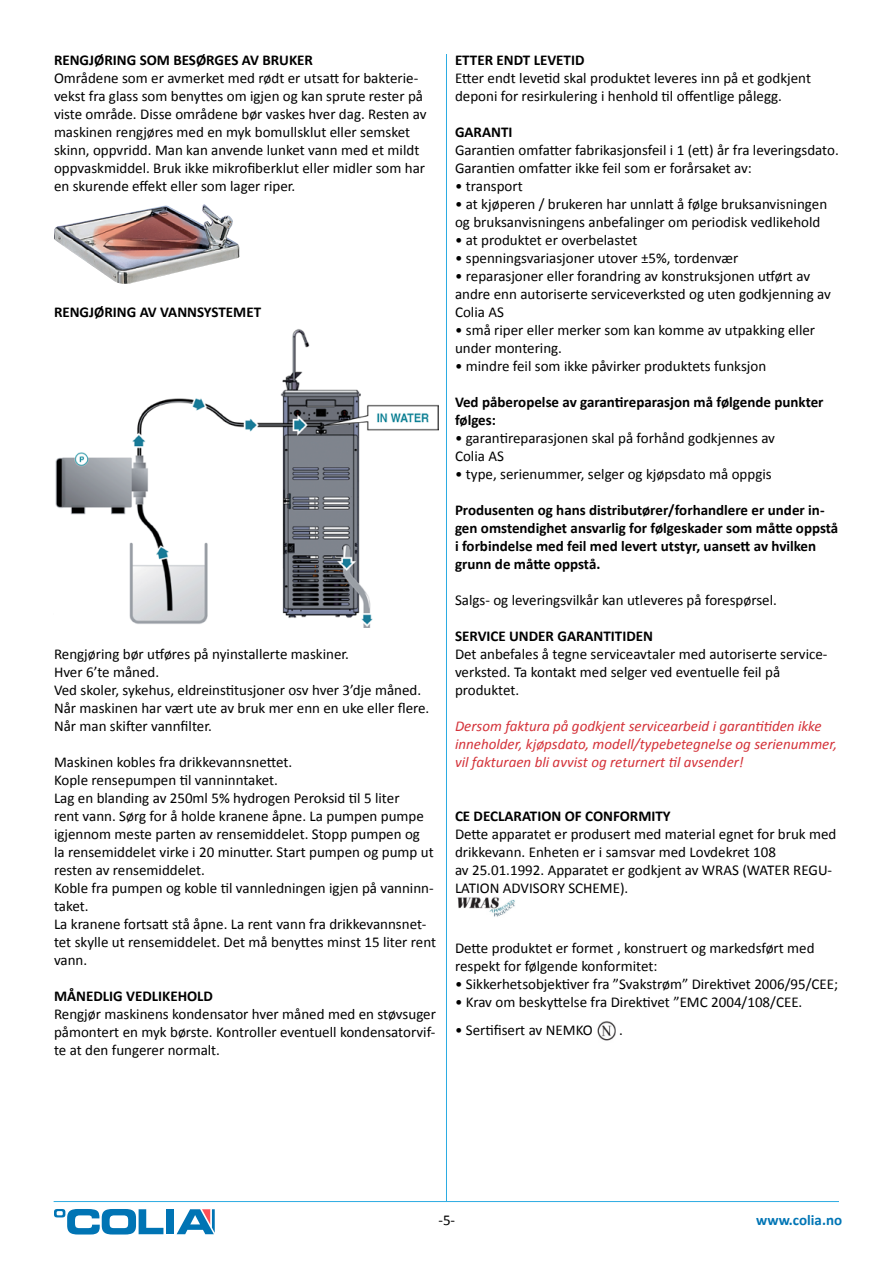
<style>
.page{position:relative;width:893px;height:1263px;background:#fff}
.page>*{position:absolute;margin:0;border:0;box-sizing:border-box;transform-origin:0 0}
.t1{font:15px/18px "Calibri";color:#000}
.t2{font:700 15px/18px "Calibri";color:#000}
.t3{font:italic 15px/18px "Calibri";color:#d43239}
.t4{font:700 15px "Calibri";color:#0075b5}
</style>
<div class="page">
<hr style="left:54px;top:1201px;width:785px;height:1px;background:#2cace2">
<svg style="left:54px;top:1209px;width:109px;height:25px"></svg>
<div style="left:166px;top:1209px;width:8px;height:25px;background:#0074b4"></div>
<svg style="left:177px;top:1209px;width:38px;height:25px"></svg>
<img style="left:54px;top:204px;width:186px;height:80px">
<img style="left:55px;top:329px;width:383px;height:298px">
<img style="left:457px;top:897px;width:58px;height:20px">
<img style="left:597px;top:1021px;width:19px;height:20px">
<hr style="left:446px;top:54px;width:1px;height:1147px;background:#2cace2">
<p class="t2" style="left:54px;top:51px;width:261px">RENGJØRING SOM BESØRGES AV BRUKER</p>
<p class="t1" style="left:54px;top:69px;width:374px">Områdene som er avmerket med rødt er utsatt for bakterie&shy;vekst fra glass som benyttes om igjen og kan sprute rester på viste område. Disse områdene bør vaskes hver dag. Resten av maskinen rengjøres med en myk bomullsklut eller semsket skinn, oppvridd. Man kan anvende lunket vann med et mildt oppvaskmiddel. Bruk ikke mikrofiberklut eller midler som har en skurende effekt eller som lager riper.</p>
<p class="t2" style="left:54px;top:303px;width:209px">RENGJØRING AV VANNSYSTEMET</p>
<p class="t1" style="left:54px;top:645px;width:377px">Rengjøring bør utføres på nyinstallerte maskiner.<br>Hver 6’te måned.<br>Ved skoler, sykehus, eldreinstitusjoner osv hver 3’dje måned.<br>Når maskinen har vært ute av bruk mer enn en uke eller flere.<br>Når man skifter vannfilter.</p>
<p class="t1" style="left:54px;top:753px;width:384px">Maskinen kobles fra drikkevannsnettet.<br>Kople rensepumpen til vanninntaket.<br>Lag en blanding av 250ml 5% hydrogen Peroksid til 5 liter<br>rent vann. Sørg for å holde kranene åpne. La pumpen pumpe igjennom meste parten av rensemiddelet. Stopp pumpen og<br>la rensemiddelet virke i 20 minutter. Start pumpen og pump ut resten av rensemiddelet.<br>Koble fra pumpen og koble til vannledningen igjen på vanninn&shy;taket.<br>La kranene fortsatt stå åpne. La rent vann fra drikkevannsnet&shy;tet skylle ut rensemiddelet. Det må benyttes minst 15 liter rent vann.</p>
<p class="t2" style="left:54px;top:987px;width:161px">MÅNEDLIG VEDLIKEHOLD</p>
<p class="t1" style="left:54px;top:1005px;width:383px;text-align:justify">Rengjør maskinens kondensator hver måned med en støvsuger påmontert en myk børste. Kontroller eventuell kondensatorvif&shy;te at den fungerer normalt.</p>
<p class="t2" style="left:455px;top:51px;width:131px">ETTER ENDT LEVETID</p>
<p class="t1" style="left:455px;top:69px;width:358px">Etter endt levetid skal produktet leveres inn på et godkjent deponi for resirkulering i henhold til offentlige pålegg.</p>
<p class="t2" style="left:455px;top:123px;width:59px">GARANTI</p>
<p class="t1" style="left:455px;top:141px;width:385px">Garantien omfatter fabrikasjonsfeil i 1 (ett) år fra leveringsdato.<br>Garantien omfatter ikke feil som er forårsaket av:</p>
<p class="t1" style="left:455px;top:177px;width:69px">• transport</p>
<p class="t1" style="left:455px;top:195px;width:374px">• at kjøperen / brukeren har unnlatt å følge bruksanvisningen og bruksanvisningens anbefalinger om periodisk vedlikehold</p>
<p class="t1" style="left:455px;top:231px;width:184px">• at produktet er overbelastet</p>
<p class="t1" style="left:455px;top:249px;width:285px">• spenningsvariasjoner utover ±5%, tordenvær</p>
<p class="t1" style="left:455px;top:267px;width:377px">• reparasjoner eller forandring av konstruksjonen utført av andre enn autoriserte serviceverksted og uten godkjenning av<br>Colia AS</p>
<p class="t1" style="left:455px;top:321px;width:362px">• små riper eller merker som kan komme av utpakking eller under montering.</p>
<p class="t1" style="left:455px;top:357px;width:313px">• mindre feil som ikke påvirker produktets funksjon</p>
<p class="t2" style="left:455px;top:393px;width:370px">Ved påberopelse av garantireparasjon må følgende punkter følges:</p>
<p class="t1" style="left:455px;top:429px;width:322px">• garantireparasjonen skal på forhånd godkjennes av<br>Colia AS</p>
<p class="t1" style="left:455px;top:465px;width:318px">• type, serienummer, selger og kjøpsdato må oppgis</p>
<p class="t2" style="left:455px;top:501px;width:385px">Produsenten og hans distributører/forhandlere er under in&shy;gen omstendighet ansvarlig for følgeskader som måtte oppstå i forbindelse med feil med levert utstyr, uansett av hvilken grunn de måtte oppstå.</p>
<p class="t1" style="left:455px;top:591px;width:323px">Salgs- og leveringsvilkår kan utleveres på forespørsel.</p>
<p class="t2" style="left:455px;top:627px;width:200px">SERVICE UNDER GARANTITIDEN</p>
<p class="t1" style="left:455px;top:645px;width:374px">Det anbefales å tegne serviceavtaler med autoriserte service&shy;verksted. Ta kontakt med selger ved eventuelle feil på produktet.</p>
<p class="t3" style="left:455px;top:717px;width:384px">Dersom faktura på godkjent servicearbeid i garantitiden ikke inneholder, kjøpsdato, modell/typebetegnelse og serienummer, vil fakturaen bli avvist og returnert til avsender!</p>
<p class="t2" style="left:455px;top:807px;width:217px">CE DECLARATION OF CONFORMITY</p>
<p class="t1" style="left:455px;top:825px;width:383px">Dette apparatet er produsert med material egnet for bruk med drikkevann. Enheten er i samsvar med Lovdekret 108<br>av 25.01.1992. Apparatet er godkjent av WRAS (WATER REGU-LATION ADVISORY SCHEME).</p>
<p class="t1" style="left:455px;top:939px;width:361px">Dette produktet er formet , konstruert og markedsført med respekt for følgende konformitet:</p>
<p class="t1" style="left:455px;top:975px;width:385px">• Sikkerhetsobjektiver fra ”Svakstrøm” Direktivet 2006/95/CEE;</p>
<p class="t1" style="left:455px;top:993px;width:349px">• Krav om beskyttelse fra Direktivet ”EMC 2004/108/CEE.</p>
<p class="t1" style="left:455px;top:1020px;width:139px">• Sertifisert av NEMKO</p>
<p class="t1" style="left:619px;top:1020px;width:5px">.</p>
<p class="t1" style="left:438px;top:1210px;width:18px">-5-</p>
<p class="t4" style="left:756px;top:1209px;width:88px">www.colia.no</p>
</div>
